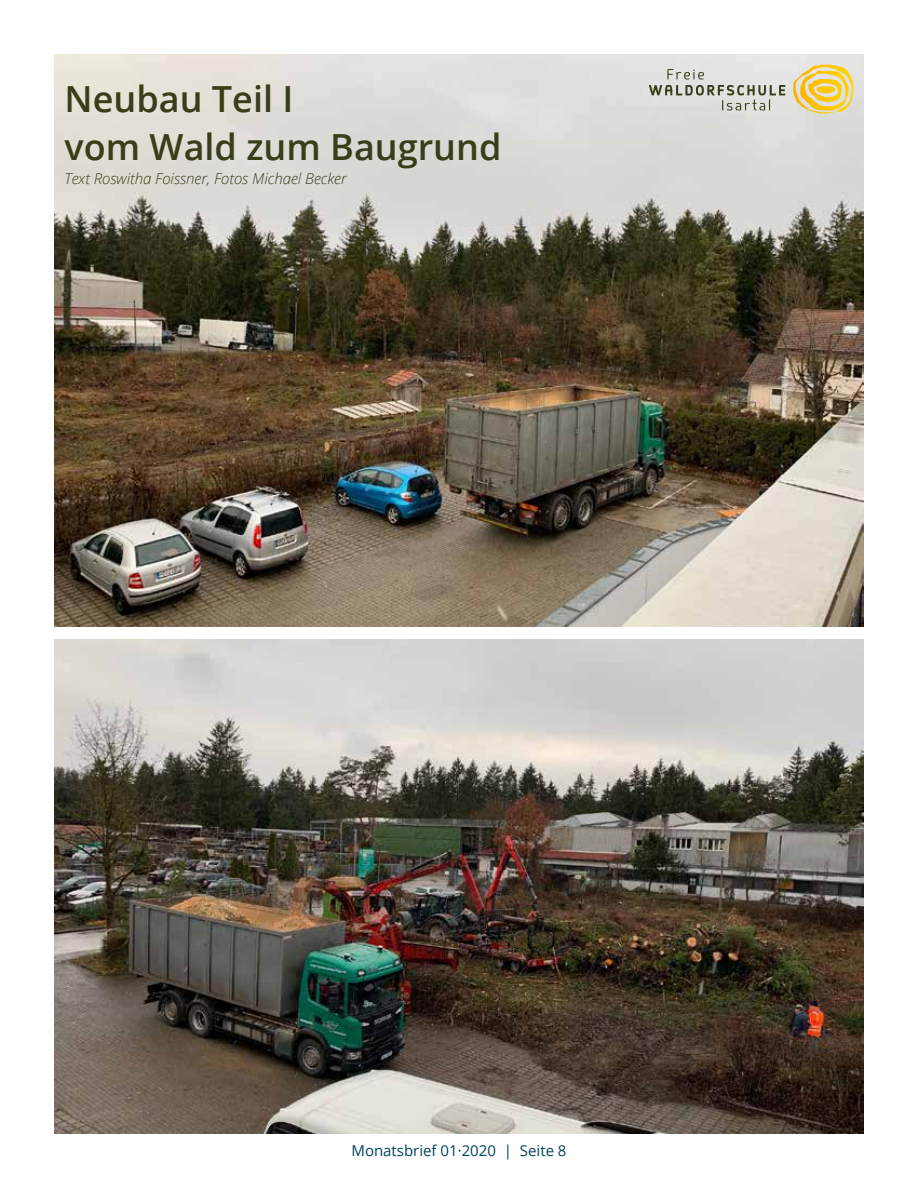
<style>
.page{position:relative;width:918px;height:1188px;background:#fff}
.page>*{position:absolute;margin:0;border:0;box-sizing:border-box;transform-origin:0 0}
.t1{font:600 36px/48px "Open Sans";color:#3a3d19}
.t2{font:italic 300 15px "Open Sans";color:#3a3d19}
.t3{font:15px "Open Sans";color:#00445d}
</style>
<div class="page">
<img style="left:54px;top:54px;width:810px;height:573px">
<img style="left:54px;top:639px;width:810px;height:495px">
<svg style="left:649px;top:69px;width:136px;height:41px;background:#cacac5"></svg>
<svg style="left:793px;top:65px;width:60px;height:49px;background:#edd479"></svg>
<h1 class="t1" style="left:65px;top:75px;width:438px">Neubau Teil I<br>vom Wald zum Baugrund</h1>
<p class="t2" style="left:65px;top:169px;width:283px">Text Roswitha Foissner, Fotos Michael Becker</p>
<p class="t3" style="left:351px;top:1140px;width:217px">Monatsbrief 01·2020 | Seite 8</p>
</div>
